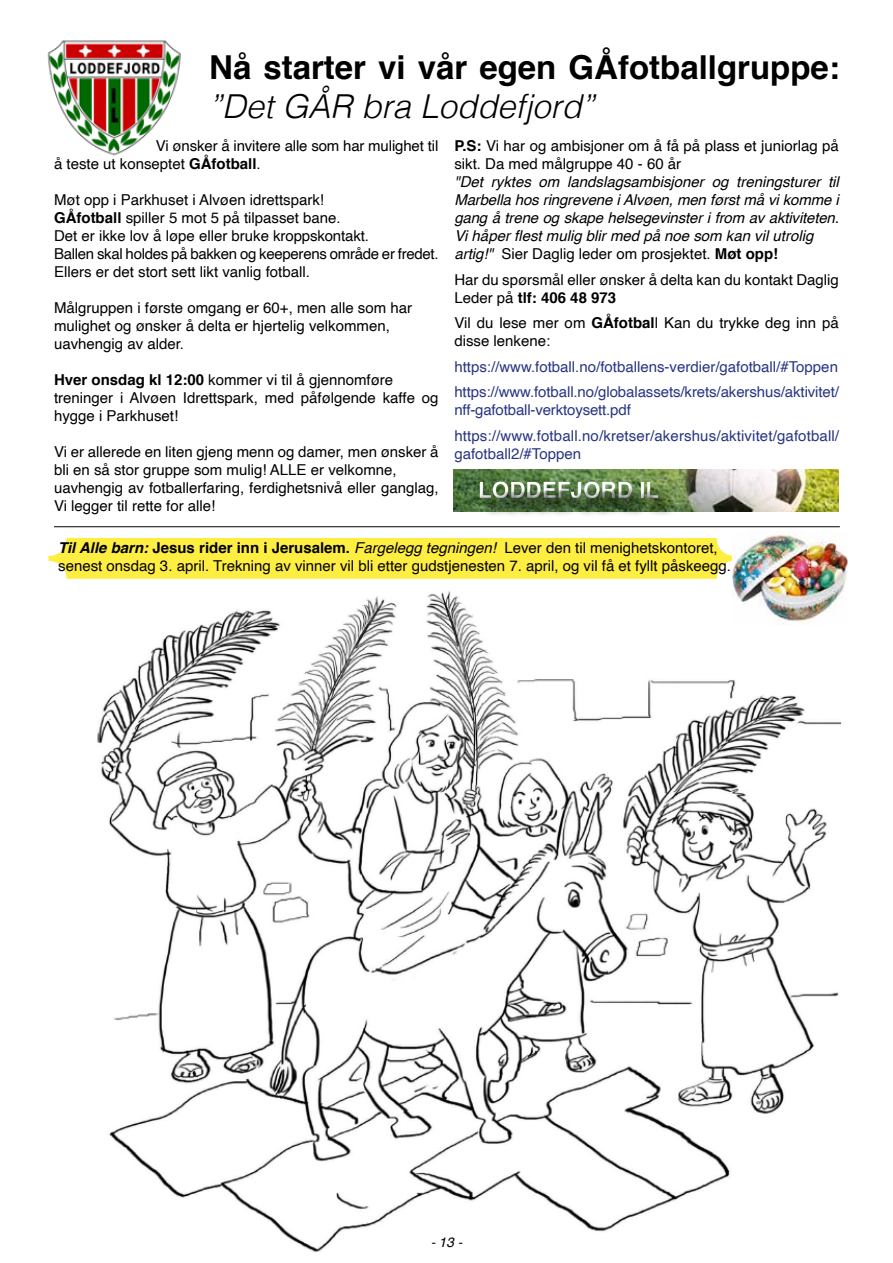
<style>
.page{position:relative;width:893px;height:1263px;background:#fff}
.page>*{position:absolute;margin:0;border:0;box-sizing:border-box;transform-origin:0 0}
.t1{font:700 33px "Helvetica";color:#000}
.t2{font:italic 300 33px "Helvetica";color:#000}
.t3{font:700 22.5px "Helvetica";color:#fff}
.t4{font:15px/18px "Helvetica";color:#000}
.t5{font:italic 15px/18px "Helvetica";letter-spacing:-.01em;color:#000}
.t6{font:15px/25.5px "Helvetica";color:#283583}
.t7{font:italic 13.5px "Helvetica";color:#000}
.s1{font-weight:700}
.s2{font-style:normal}
.s3{font-weight:700;font-style:normal}
.s4{font-weight:700;font-style:italic}
.s5{font-style:italic}
</style>
<div class="page">
<img style="left:97px;top:589px;width:744px;height:663px">
<div style="left:48px;top:538px;width:687px;height:41px;background:#ffee42;border-radius:18px"></div>
<img style="left:733px;top:532px;width:115px;height:93px">
<img style="left:47px;top:40px;width:134px;height:116px">
<img style="left:454px;top:470px;width:385px;height:42px">
<div style="left:482px;top:484px;width:195px;height:34px;background:#000;opacity:.75"></div>
<div style="left:469px;top:472px;width:198px;height:33px;background:#fff;opacity:.75"></div>
<div style="left:471px;top:475px;width:198px;height:35px;background:#000;opacity:.75"></div>
<hr style="left:54px;top:526px;width:786px;height:1px;background:#000">
<h1 class="t1" style="left:209px;top:41px;width:632px">Nå starter vi vår egen GÅfotballgruppe:</h1>
<h1 class="t2" style="left:209px;top:79px;width:387px">”Det GÅR bra Loddefjord”</h1>
<p class="t4" style="left:454px;top:138px;width:386px"><span class="s1">P.S:</span> Vi har og ambisjoner om å få på plass et juniorlag på sikt. Da med målgruppe 40 - 60 år</p>
<p class="t5" style="left:454px;top:173px;width:386px">"Det ryktes om landslagsambisjoner og treningsturer til Marbella hos ringrevene i Alvøen, men først må vi komme i gang å trene og skape helsegevinster i from av aktiviteten.<br>Vi håper flest mulig blir med på noe som kan vil utrolig artig!" <span class="s2">Sier Daglig leder om prosjektet.</span> <span class="s3">Møt opp!</span></p>
<p class="t4" style="left:454px;top:271px;width:386px">Har du spørsmål eller ønsker å delta kan du kontakt Daglig<br>Leder på <span class="s1">tlf: 406 48 973</span></p>
<p class="t4" style="left:454px;top:315px;width:386px">Vil du lese mer om <span class="s1">GÅfotbal</span>l Kan du trykke deg inn på disse lenkene:</p>
<p class="t6" style="left:454px;top:354px;width:386px">https://www.fotball.no/fotballens-verdier/gafotball/#Toppen https://www.fotball.no/globalassets/krets/akershus/aktivitet/</p>
<p class="t6" style="left:454px;top:398px;width:386px">nff-gafotball-verktoysett.pdf https://www.fotball.no/kretser/akershus/aktivitet/gafotball/</p>
<p class="t6" style="left:454px;top:441px;width:128px">gafotball2/#Toppen</p>
<h2 class="t3" style="left:478px;top:472px;width:183px">LODDEFJORD IL</h2>
<p class="t4" style="left:54px;top:138px;width:386px;text-indent:102px">Vi ønsker å invitere alle som har mulighet til å teste ut konseptet <span class="s1">GÅfotball</span>.</p>
<p class="t4" style="left:54px;top:192px;width:386px">Møt opp i Parkhuset i Alvøen idrettspark!<br><span class="s1">GÅfotball</span> spiller 5 mot 5 på tilpasset bane.<br>Det er ikke lov å løpe eller bruke kroppskontakt.<br>Ballen skal holdes på bakken og keeperens område er fredet.<br>Ellers er det stort sett likt vanlig fotball.</p>
<p class="t4" style="left:54px;top:300px;width:360px">Målgruppen i første omgang er 60+, men alle som har mulighet og ønsker å delta er hjertelig velkommen, uavhengig av alder.</p>
<p class="t4" style="left:54px;top:372px;width:386px"><span class="s1">Hver onsdag kl 12:00</span> kommer vi til å gjennomføre treninger i Alvøen Idrettspark, med påfølgende kaffe og hygge i Parkhuset!</p>
<p class="t4" style="left:54px;top:444px;width:386px">Vi er allerede en liten gjeng menn og damer, men ønsker å bli en så stor gruppe som mulig! ALLE er velkomne, uavhengig av fotballerfaring, ferdighetsnivå eller ganglag, Vi legger til rette for alle!</p>
<p class="t4" style="left:58px;top:540px;width:674px"><span class="s4">Til Alle barn:</span> <span class="s1">Jesus rider inn i Jerusalem.</span> <span class="s5">Fargelegg tegningen!</span> Lever den til menighetskontoret, senest onsdag 3. april. Trekning av vinner vil bli etter gudstjenesten 7. april, og vil få et fyllt påskeegg.</p>
<p class="t7" style="left:431px;top:1231px;width:33px">- 13 -</p>
</div>
